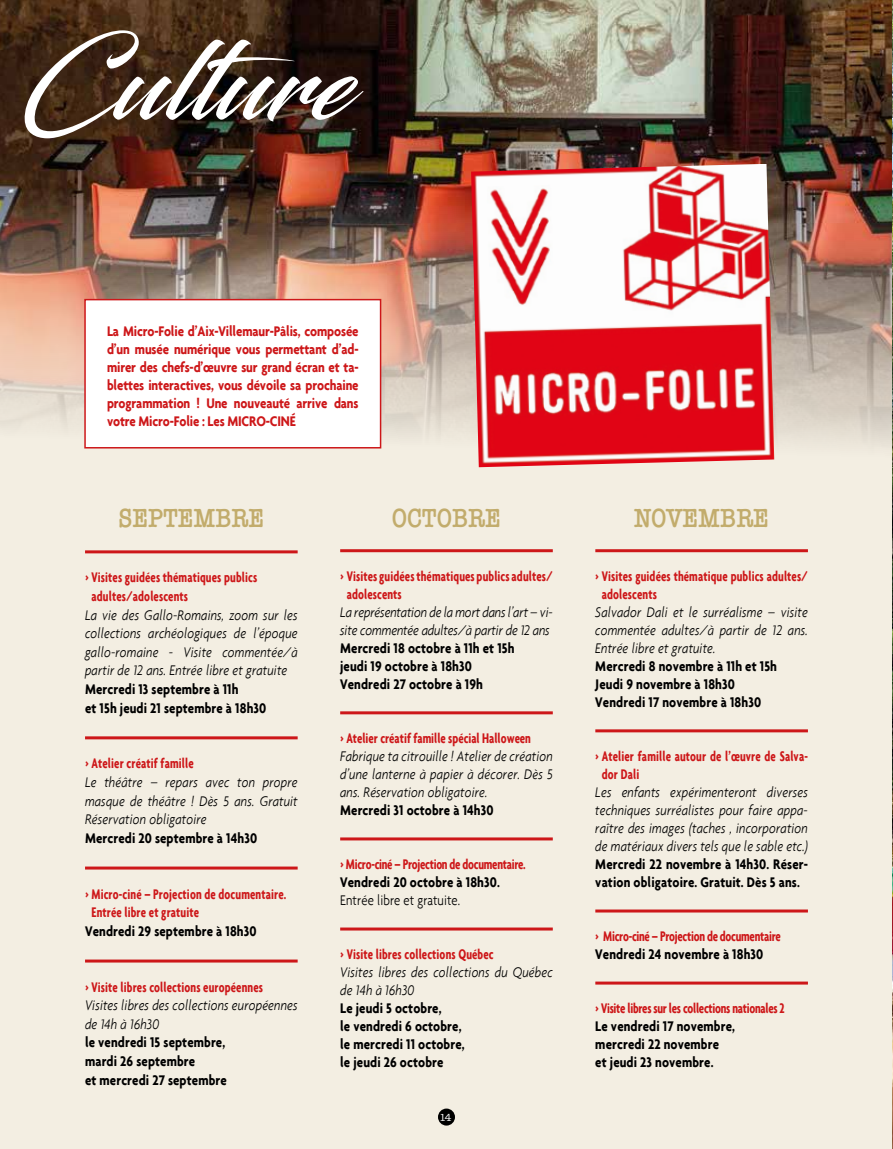
<style>
.page{position:relative;width:893px;height:1149px;background:#fff}
.page>*{position:absolute;margin:0;border:0;box-sizing:border-box;transform-origin:0 0}
.t1{font:108px "Blacksword";color:#fff}
.t2{font:600 27px "American Typewriter";letter-spacing:.01em;color:#c2ac6c;scale:.85 1}
.t3{font:italic 300 15px/18px "Agenda";letter-spacing:.01em;color:#000;text-align:justify;scale:.85 1}
.t4{font:700 15px/18px "Agenda";letter-spacing:.01em;color:#000;scale:.85 1}
.t5{font:700 condensed 15px/18px "Agenda";letter-spacing:.01em;color:#cd1719;scale:.85 1}
.t6{font:700 15px/18px "Agenda";letter-spacing:-.01em;color:#cd1719;text-align:justify;scale:.85 1}
.t7{font:700 condensed 15px "Agenda";letter-spacing:-.02em;color:#cd1719;scale:.85 1}
.t8{font:italic 300 15px/18px "Agenda";letter-spacing:-.01em;color:#000;scale:.85 1}
.t9{font:300 15px "Agenda";letter-spacing:.01em;color:#000;scale:.85 1}
.t10{font:10.5px "American Typewriter";color:#fff}
</style>
<div class="page">
<div style="left:0;top:0;width:893px;height:1148px;background:#f3eee2"></div>
<img style="left:0;top:0;width:892px;height:468px">
<div style="left:438px;top:1108px;width:17px;height:17px;background:#000;border-radius:50%"></div>
<img style="left:471px;top:164px;width:303px;height:303px">
<div style="left:85px;top:299px;width:296px;height:148px;background:#fff"></div>
<div style="left:84px;top:299px;width:297px;height:149px;border:2px solid #cd1719"></div>
<hr style="left:85px;top:550px;width:213px;height:3px;background:#cd1719">
<hr style="left:85px;top:736px;width:213px;height:3px;background:#cd1719">
<hr style="left:85px;top:866px;width:213px;height:3px;background:#cd1719">
<hr style="left:85px;top:959px;width:213px;height:3px;background:#cd1719">
<hr style="left:340px;top:549px;width:213px;height:3px;background:#cd1719">
<hr style="left:340px;top:711px;width:213px;height:3px;background:#cd1719">
<hr style="left:340px;top:837px;width:213px;height:3px;background:#cd1719">
<hr style="left:340px;top:927px;width:213px;height:3px;background:#cd1719">
<hr style="left:595px;top:549px;width:213px;height:3px;background:#cd1719">
<hr style="left:595px;top:729px;width:213px;height:3px;background:#cd1719">
<hr style="left:595px;top:909px;width:213px;height:3px;background:#cd1719">
<hr style="left:595px;top:981px;width:213px;height:3px;background:#cd1719">
<img style="left:892px;top:0;width:1px;height:1148px">
<h1 class="t1" style="left:21px;top:19px;width:332px">Culture</h1>
<p class="t6" style="left:107px;top:321px;width:297px">La Micro-Folie d’Aix-Villemaur-Pâlis, composée d’un musée numérique vous permettant d’ad&shy;mirer des chefs-d’œuvre sur grand écran et ta&shy;blettes interactives, vous dévoile sa prochaine programmation ! Une nouveauté arrive dans votre Micro-Folie : Les MICRO-CINÉ</p>
<h2 class="t2" style="left:118px;top:497px;width:173px">SEPTEMBRE</h2>
<h2 class="t2" style="left:392px;top:497px;width:129px">OCTOBRE</h2>
<p class="t5" style="left:92px;top:568px;width:196px;line-height:18.6px;text-indent:-6px">&gt; Visites guidées thématiques publics adultes/adolescents</p>
<p class="t3" style="left:85px;top:605px;width:252px;line-height:18.6px">La vie des Gallo-Romains, zoom sur les collections archéologiques de l’époque gallo-romaine - Visite commentée/à partir de 12 ans. Entrée libre et gratuite</p>
<p class="t4" style="left:85px;top:679px;width:215px;line-height:18.6px">Mercredi 13 septembre à 11h<br>et 15h jeudi 21 septembre à 18h30</p>
<p class="t5" style="left:85px;top:754px;width:129px">&gt; Atelier créatif famille</p>
<p class="t3" style="left:85px;top:772px;width:252px;line-height:18.6px">Le théâtre – repars avec ton propre masque de théâtre ! Dès 5 ans. Gratuit Réservation obligatoire</p>
<p class="t4" style="left:85px;top:828px;width:204px">Mercredi 20 septembre à 14h30</p>
<p class="t5" style="left:92px;top:883px;width:231px;line-height:18.6px;text-indent:-6px">&gt; Micro-ciné – Projection de documentaire.<br>Entrée libre et gratuite</p>
<p class="t4" style="left:85px;top:921px;width:203px">Vendredi 29 septembre à 18h30</p>
<p class="t5" style="left:85px;top:977px;width:211px">&gt; Visite libres collections européennes</p>
<p class="t3" style="left:85px;top:995px;width:252px;line-height:18.6px">Visites libres des collections européennes de 14h à 16h30</p>
<p class="t4" style="left:85px;top:1032px;width:168px;line-height:18.6px">le vendredi 15 septembre, mardi 26 septembre<br>et mercredi 27 septembre</p>
<p class="t5" style="left:347px;top:566px;width:244px;text-indent:-6px">&gt; Visites guidées thématiques publics adultes/ adolescents</p>
<p class="t8" style="left:340px;top:602px;width:252px">La représentation de la mort dans l’art – vi&shy;site commentée adultes/à partir de 12 ans</p>
<p class="t4" style="left:340px;top:638px;width:207px">Mercredi 18 octobre à 11h et 15h jeudi 19 octobre à 18h30<br>Vendredi 27 octobre à 19h</p>
<p class="t5" style="left:340px;top:728px;width:226px">&gt; Atelier créatif famille spécial Halloween</p>
<p class="t3" style="left:340px;top:746px;width:252px">Fabrique ta citrouille ! Atelier de création d’une lanterne à papier à décorer. Dès 5 ans. Réservation obligatoire.</p>
<p class="t4" style="left:340px;top:800px;width:182px">Mercredi 31 octobre à 14h30</p>
<p class="t7" style="left:340px;top:855px;width:220px">&gt; Micro-ciné – Projection de documentaire.</p>
<p class="t4" style="left:340px;top:872px;width:189px">Vendredi 20 octobre à 18h30.</p>
<p class="t9" style="left:340px;top:891px;width:143px">Entrée libre et gratuite.</p>
<p class="t5" style="left:340px;top:944px;width:182px">&gt; Visite libres collections Québec</p>
<p class="t3" style="left:340px;top:962px;width:252px">Visites libres des collections du Québec de 14h à 16h30</p>
<p class="t4" style="left:340px;top:998px;width:148px">Le jeudi 5 octobre,<br>le vendredi 6 octobre, le mercredi 11 octobre, le jeudi 26 octobre</p>
<p class="t10" style="left:439px;top:1108px;width:14px">14</p>
<h2 class="t2" style="left:634px;top:497px;width:160px">NOVEMBRE</h2>
<p class="t5" style="left:602px;top:566px;width:244px;text-indent:-6px">&gt; Visites guidées thématique publics adultes/ adolescents</p>
<p class="t3" style="left:595px;top:602px;width:252px">Salvador Dali et le surréalisme – visite commentée adultes/à partir de 12 ans.<br>Entrée libre et gratuite.</p>
<p class="t4" style="left:595px;top:656px;width:215px">Mercredi 8 novembre à 11h et 15h<br>Jeudi 9 novembre à 18h30<br>Vendredi 17 novembre à 18h30</p>
<p class="t5" style="left:602px;top:746px;width:244px;text-indent:-6px">&gt; Atelier famille autour de l’œuvre de Salva&shy;dor Dali</p>
<p class="t3" style="left:595px;top:782px;width:252px">Les enfants expérimenteront diverses techniques surréalistes pour faire appa&shy;raître des images (taches , incorporation de matériaux divers tels que le sable etc.)</p>
<p class="t4" style="left:595px;top:854px;width:252px">Mercredi 22 novembre à 14h30. Réser&shy;vation obligatoire. Gratuit. Dès 5 ans.</p>
<p class="t7" style="left:595px;top:927px;width:220px">&gt; Micro-ciné – Projection de documentaire</p>
<p class="t4" style="left:595px;top:944px;width:199px">Vendredi 24 novembre à 18h30</p>
<p class="t7" style="left:595px;top:999px;width:224px">&gt; Visite libres sur les collections nationales 2</p>
<p class="t4" style="left:595px;top:1016px;width:166px">Le vendredi 17 novembre, mercredi 22 novembre<br>et jeudi 23 novembre.</p>
</div>
